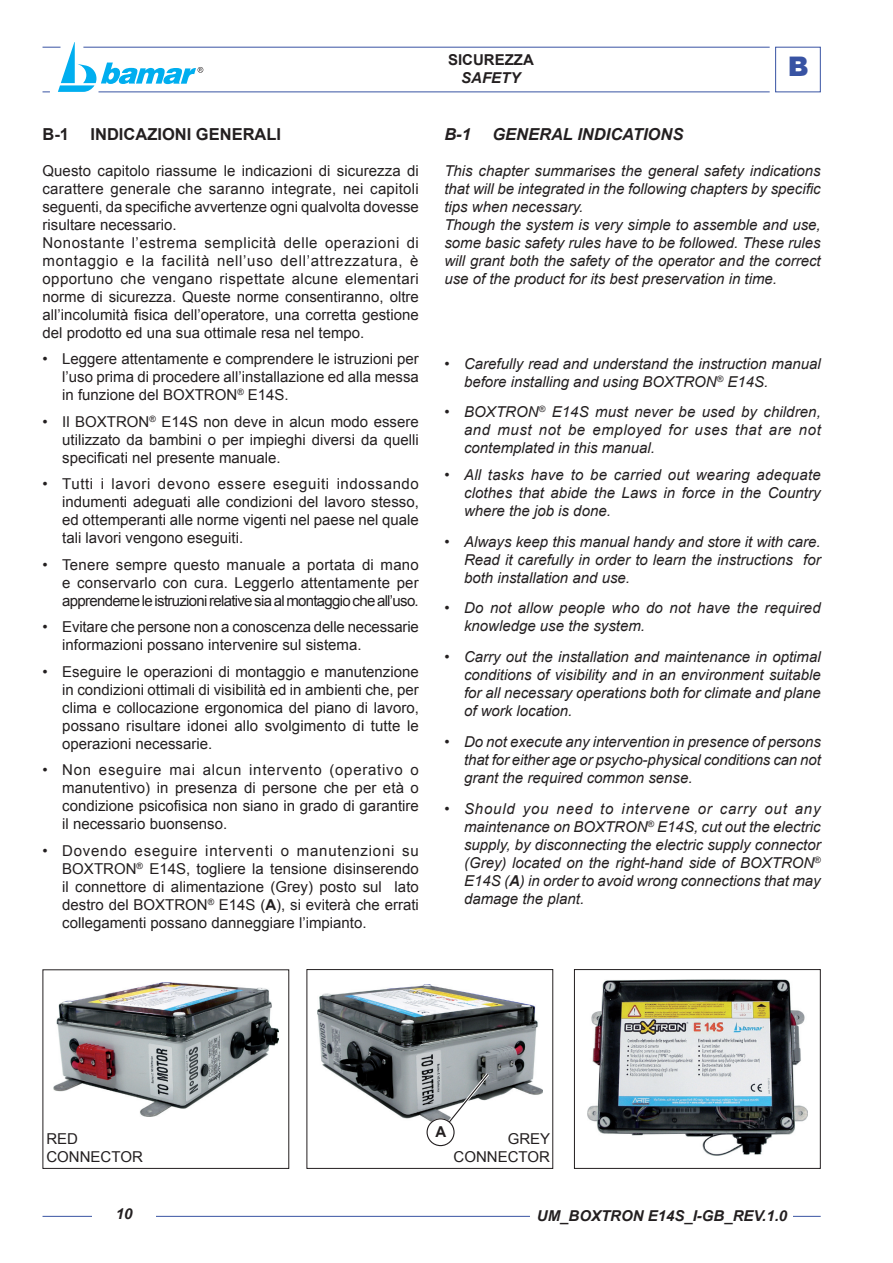
<style>
.page{position:relative;width:893px;height:1263px;background:#fff}
.page>*{position:absolute;margin:0;border:0;box-sizing:border-box;transform-origin:0 0}
.t1{font:900 27px "Arial";color:#3853a3}
.t2{font:700 16.5px "Arial";color:#231f20}
.t3{font:italic 700 16.5px "Arial";color:#231f20}
.t4{font:15px/18px "Arial";color:#231f20;text-align:justify}
.t5{font:italic 15px/18px "Arial";color:#231f20;text-align:justify}
.t6{font:italic 700 15px "Arial";color:#231f20}
.t7{font:700 15px "Arial";color:#231f20}
.s1{font-weight:700}
</style>
<div class="page">
<div style="left:775px;top:47px;width:46px;height:45px;border:1px solid #3853a3"></div>
<hr style="left:83px;top:47px;width:687px;height:1px;background:#3853a3">
<hr style="left:99px;top:92px;width:671px;height:1px;background:#3853a3">
<svg style="left:43px;top:42px;width:160px;height:51px"></svg>
<hr style="left:43px;top:1216px;width:778px;height:1px;background:#3853a3">
<div style="left:92px;top:1205px;width:64px;height:20px;background:#fff"></div>
<div style="left:531px;top:1206px;width:262px;height:21px;background:#fff"></div>
<img style="left:53px;top:982px;width:226px;height:135px">
<img style="left:317px;top:985px;width:226px;height:139px">
<div style="left:306px;top:969px;width:247px;height:200px;border:1px solid #231f20"></div>
<img style="left:587px;top:979px;width:220px;height:176px">
<div style="left:574px;top:969px;width:247px;height:200px;border:1px solid #231f20"></div>
<svg style="left:437px;top:1070px;width:55px;height:56px"></svg>
<div style="left:427px;top:1119px;width:27px;height:26px;background:#fff;border-radius:50%"></div>
<div style="left:427px;top:1118px;width:28px;height:28px;border:1px solid #231f20;border-radius:50%"></div>
<p class="t2" style="left:43px;top:123px;width:28px">B-1</p>
<p class="t2" style="left:91px;top:123px;width:15px">INDICAZIONI</p>
<p class="t2" style="left:196px;top:123px;width:12px">GENERALI</p>
<p class="t4" style="left:43px;top:161px;width:378px;text-align:left">Questo capitolo riassume le indicazioni di sicurezza di carattere generale che saranno integrate, nei capitoli seguenti, da specifiche avvertenze ogni qualvolta dovesse risultare necessario.<br>Nonostante l’estrema semplicità delle operazioni di montaggio e la facilità nell’uso dell’attrezzatura, è opportuno che vengano rispettate alcune elementari norme di sicurezza. Queste norme consentiranno, oltre all’incolumità fisica dell’operatore, una corretta gestione del prodotto ed una sua ottimale resa nel tempo.</p>
<p class="t4" style="left:62px;top:350px;width:358px;text-indent:-20px">• Leggere attentamente e comprendere le istruzioni per l’uso prima di procedere all’installazione ed alla messa in funzione del BOXTRON<sup>®</sup> E14S.</p>
<p class="t4" style="left:62px;top:412px;width:358px;text-indent:-20px">• Il BOXTRON<sup>®</sup> E14S non deve in alcun modo essere utilizzato da bambini o per impieghi diversi da quelli specificati nel presente manuale.</p>
<p class="t4" style="left:62px;top:475px;width:358px;text-indent:-20px">• Tutti i lavori devono essere eseguiti indossando indumenti adeguati alle condizioni del lavoro stesso, ed ottemperanti alle norme vigenti nel paese nel quale tali lavori vengono eseguiti.</p>
<p class="t4" style="left:62px;top:555px;width:358px;text-indent:-20px">• Tenere sempre questo manuale a portata di mano e conservarlo con cura. Leggerlo attentamente per apprenderne le istruzioni relative sia al montaggio che all’uso.</p>
<p class="t4" style="left:62px;top:618px;width:358px;text-indent:-20px">• Evitare che persone non a conoscenza delle necessarie informazioni possano intervenire sul sistema.</p>
<p class="t4" style="left:62px;top:662px;width:358px;text-indent:-20px">• Eseguire le operazioni di montaggio e manutenzione in condizioni ottimali di visibilità ed in ambienti che, per clima e collocazione ergonomica del piano di lavoro, possano risultare idonei allo svolgimento di tutte le operazioni necessarie.</p>
<p class="t4" style="left:62px;top:761px;width:358px;text-indent:-20px">• Non eseguire mai alcun intervento (operativo o manutentivo) in presenza di persone che per età o condizione psicofisica non siano in grado di garantire il necessario buonsenso.</p>
<p class="t4" style="left:62px;top:842px;width:358px;text-indent:-20px">• Dovendo eseguire interventi o manutenzioni su BOXTRON<sup>®</sup> E14S, togliere la tensione disinserendo il connettore di alimentazione (Grey) posto sul lato destro del BOXTRON<sup>®</sup> E14S (<span class="s1">A</span>), si eviterà che errati collegamenti possano danneggiare l’impianto.</p>
<p class="t7" style="left:448px;top:50px;width:87px">SICUREZZA</p>
<p class="t6" style="left:461px;top:68px;width:61px">SAFETY</p>
<h1 class="t1" style="left:788px;top:47px;width:23px">B</h1>
<p class="t3" style="left:444px;top:123px;width:28px">B-1</p>
<p class="t3" style="left:492px;top:123px;width:25px">GENERAL</p>
<p class="t3" style="left:577px;top:123px;width:11px">INDICATIONS</p>
<p class="t5" style="left:444px;top:162px;width:378px;text-align:left">This chapter summarises the general safety indications that will be integrated in the following chapters by specific tips when necessary.<br>Though the system is very simple to assemble and use, some basic safety rules have to be followed. These rules will grant both the safety of the operator and the correct use of the product for its best preservation in time.</p>
<p class="t5" style="left:464px;top:355px;width:358px;text-indent:-20px">• Carefully read and understand the instruction manual before installing and using BOXTRON<sup>®</sup> E14S.</p>
<p class="t5" style="left:464px;top:403px;width:358px;text-indent:-20px">• BOXTRON<sup>®</sup> E14S must never be used by children, and must not be employed for uses that are not contemplated in this manual.</p>
<p class="t5" style="left:464px;top:466px;width:358px;text-indent:-20px">• All tasks have to be carried out wearing adequate clothes that abide the Laws in force in the Country where the job is done.</p>
<p class="t5" style="left:464px;top:533px;width:358px;text-indent:-20px">• Always keep this manual handy and store it with care.<br>Read it carefully in order to learn the instructions for both installation and use.</p>
<p class="t5" style="left:464px;top:599px;width:358px;text-indent:-20px">• Do not allow people who do not have the required knowledge use the system.</p>
<p class="t5" style="left:464px;top:648px;width:358px;text-indent:-20px">• Carry out the installation and maintenance in optimal conditions of visibility and in an environment suitable for all necessary operations both for climate and plane of work location.</p>
<p class="t5" style="left:464px;top:733px;width:358px;text-indent:-20px">• Do not execute any intervention in presence of persons that for either age or psycho-physical conditions can not grant the required common sense.</p>
<p class="t5" style="left:464px;top:800px;width:358px;text-indent:-20px">• Should you need to intervene or carry out any maintenance on BOXTRON<sup>®</sup> E14S, cut out the electric supply, by disconnecting the electric supply connector (Grey) located on the right-hand side of BOXTRON<sup>® </sup>E14S (<span class="s1">A</span>) in order to avoid wrong connections that may damage the plant.</p>
<p class="t4" style="left:46px;top:1130px;width:98px">RED<br>CONNECTOR</p>
<p class="t7" style="left:435px;top:1121px;width:12px">A</p>
<p class="t4" style="left:453px;top:1130px;width:98px;text-indent:54px">Grey<br>CONNECTOR</p>
<p class="t6" style="left:116px;top:1203px;width:18px">10</p>
<p class="t6" style="left:537px;top:1205px;width:252px">UM_BOXTRON E14S_I-GB_REV.1.0</p>
</div>
